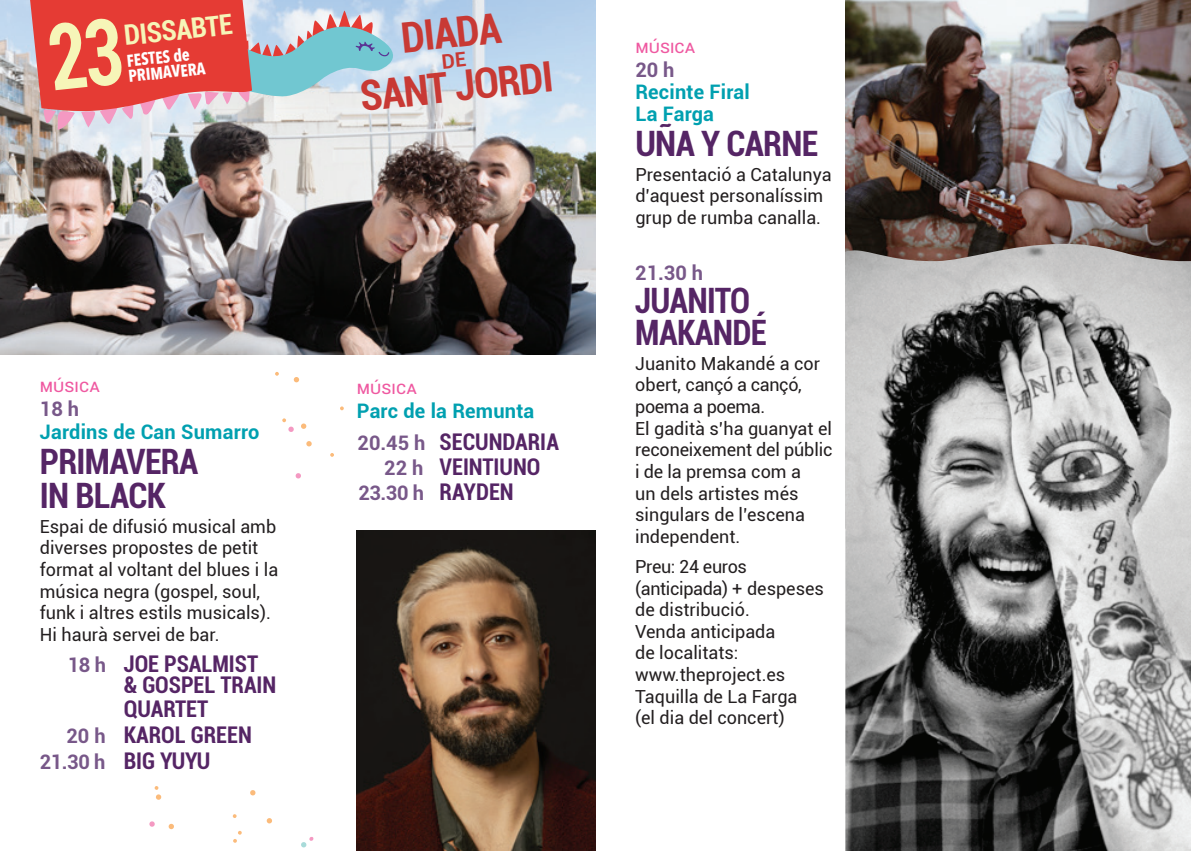
<style>
.page{position:relative;width:1191px;height:851px;background:#fff}
.page>*{position:absolute;margin:0;border:0;box-sizing:border-box;transform-origin:0 0}
.t1{font:700 condensed 42px "Roboto";color:#c83934}
.t2{font:700 condensed 35px/34.8px "Roboto";letter-spacing:-.02em;color:#552565}
.t3{font:700 condensed 35px/32px "Roboto";letter-spacing:-.02em;color:#552565;scale:.95 1}
.t4{font:700 condensed 28px "Roboto";color:#f6f5b8}
.t5{font:700 condensed 23px/22.2px "Roboto";color:#552565}
.t6{font:700 20px/22px "Roboto";letter-spacing:.01em;color:#00a0b0}
.t7{font:700 20px "Roboto";color:#785889}
.t8{font:18px/21.6px "Roboto";color:#231f20}
.t9{font:18px "Roboto";color:#ef59a1}
.t10{font:700 17.2px "Avenir Next Condensed";color:#fff;scale:.96 1}
.s1{font-stretch:condensed;font-size:23px;color:#552565}
.s2{font-stretch:normal;font-size:20px;color:#785889}
</style>
<div class="page">
<svg style="left:250px;top:790px;width:6px;height:5px"></svg>
<svg style="left:266px;top:818px;width:6px;height:5px"></svg>
<svg style="left:301px;top:837px;width:13px;height:10px"></svg>
<svg style="left:232px;top:814px;width:5px;height:4px"></svg>
<svg style="left:233px;top:830px;width:9px;height:12px"></svg>
<svg style="left:154px;top:786px;width:7px;height:13px"></svg>
<svg style="left:168px;top:823px;width:6px;height:6px"></svg>
<svg style="left:149px;top:821px;width:6px;height:5px"></svg>
<img style="left:845px;top:0;width:346px;height:244px">
<img style="left:0;top:0;width:595px;height:354px">
<img style="left:357px;top:530px;width:238px;height:320px">
<svg style="left:294px;top:377px;width:5px;height:5px"></svg>
<svg style="left:340px;top:406px;width:4px;height:4px"></svg>
<svg style="left:275px;top:372px;width:4px;height:3px"></svg>
<svg style="left:301px;top:423px;width:5px;height:6px"></svg>
<svg style="left:330px;top:453px;width:4px;height:3px"></svg>
<svg style="left:282px;top:418px;width:12px;height:14px"></svg>
<svg style="left:306px;top:441px;width:6px;height:5px"></svg>
<svg style="left:295px;top:473px;width:6px;height:6px"></svg>
<img style="left:845px;top:244px;width:346px;height:606px">
<svg style="left:28px;top:0;width:383px;height:130px;background:#d08f92"></svg>
<svg style="left:442px;top:52px;width:24px;height:17px"></svg>
<svg style="left:543px;top:62px;width:9px;height:30px"></svg>
<h3 class="t4" style="left:122px;top:16px;width:111px;rotate:-6deg">DISSABTE</h3>
<h1 class="t1" style="left:398px;top:9px;width:58px;rotate:-6deg">DIADA</h1>
<h1 class="t1" style="left:357px;top:67px;width:121px;rotate:-6deg">SAN T JORD</h1>
<p class="t10" style="left:126px;top:50px;width:67px;rotate:-6deg">FESTES de</p>
<p class="t10" style="left:127px;top:65px;width:82px;rotate:-6deg">PRIMAVERA</p>
<p class="t9" style="left:40px;top:372px;width:62px">MÚSICA</p>
<p class="t7" style="left:40px;top:394px;width:41px">18 h</p>
<p class="t6" style="left:40px;top:419px;width:221px">Jardins de Can Sumarro</p>
<h2 class="t2" style="left:40px;top:442px;width:126px">PRIMAVERA<br>IN BLACK</h2>
<p class="t8" style="left:40px;top:515px;width:240px">Espai de difusió musical amb diverses propostes de petit format al voltant del blues i la música negra (gospel, soul, funk i altres estils musicals).<br>Hi haurà servei de bar.</p>
<p class="t7" style="left:68px;top:651px;width:69px">18 h <span class="s1">JOE</span></p>
<p class="t5" style="left:124px;top:652px;width:152px;text-indent:40px">PSALMIST &amp; GOSPEL TRAIN<br>QUARTET</p>
<p class="t5" style="left:66px;top:722px;width:71px"><span class="s2">20 h</span> KARO</p>
<p class="t5" style="left:40px;top:720px;width:177px;line-height:26.2px;text-align:right">L GREEN<br><span class="s2">21.30 h</span> BIG YUYU</p>
<p class="t9" style="left:357px;top:374px;width:62px">MÚSICA</p>
<p class="t6" style="left:357px;top:399px;width:179px">Parc de la Remunta</p>
<p class="t5" style="left:357px;top:430px;width:145px"><span class="s2">20.45 h</span> SECUNDAR</p>
<p class="t5" style="left:540px;top:430px;width:20px">IA</p>
<p class="t5" style="left:384px;top:455px;width:143px"><span class="s2">22 h</span> VEINTIUNO</p>
<p class="t7" style="left:358px;top:479px;width:95px">23.30 h <span class="s1">RAYDEN</span></p>
<p class="t9" style="left:635px;top:34px;width:62px">MÚSICA</p>
<p class="t7" style="left:635px;top:56px;width:41px">20 h</p>
<p class="t6" style="left:635px;top:80px;width:116px">Recinte Firal<br>La Farga</p>
<h2 class="t2" style="left:635px;top:125px;width:129px">UÑA Y CARNE</h2>
<p class="t8" style="left:635px;top:163px;width:198px">Presentació a Catalunya d’aquest personalíssim grup de rumba canalla.</p>
<p class="t7" style="left:635px;top:259px;width:69px">21.30 h</p>
<h2 class="t3" style="left:635px;top:283px;width:120px">JUAN ITO<br>MAKAND</h2>
<h2 class="t3" style="left:751px;top:315px;width:18px">É</h2>
<p class="t8" style="left:635px;top:352px;width:199px">Juanito Makandé a cor obert, cançó a cançó, poema a poema.<br>El gadità s’ha guanyat el reconeixement del públic i de la premsa com a<br>un dels artistes més singulars de l’escena independent.</p>
<p class="t8" style="left:635px;top:555px;width:190px">Preu: 24 euros (anticipada) + despeses de distribució.<br>Venda anticipada<br>de localitats: www.theproject.es<br>Taquilla de La Farga<br>(el dia del concert)</p>
</div>
